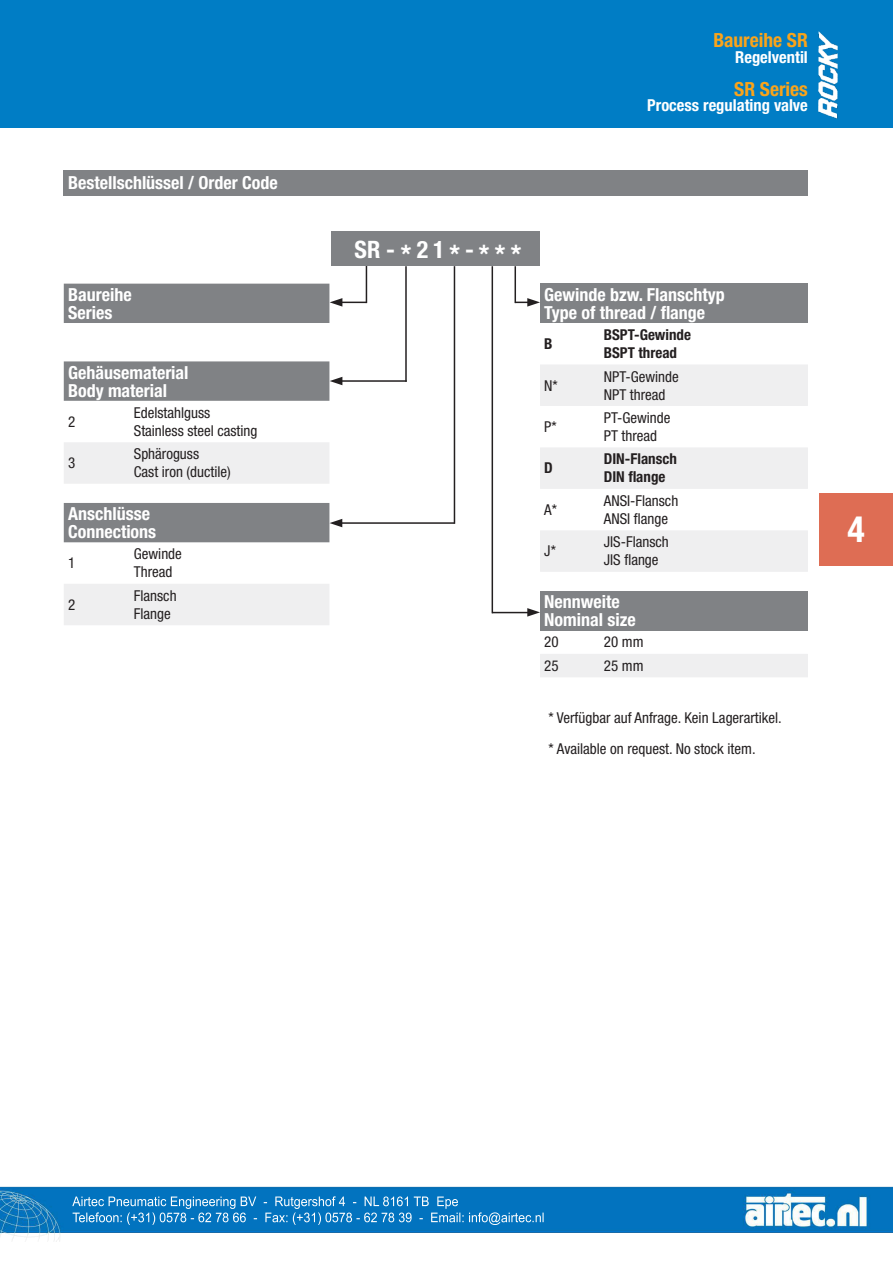
<style>
.page{position:relative;width:893px;height:1263px;background:#fff}
.page>*{position:absolute;margin:0;border:0;box-sizing:border-box;transform-origin:0 0}
.t1{font:700 condensed 36px "Helvetica Neue LT Std";color:#fff}
.t2{font:700 condensed 24px "Helvetica Neue LT Std";color:#fff}
.t3{font:700 condensed 19.5px "Helvetica Neue LT Std";color:#faa41a}
.t4{font:700 condensed 18px/18px "Helvetica Neue LT Std";color:#fff}
.t5{font:700 condensed 16.5px "Helvetica Neue LT Std";color:#fff}
.t6{font:condensed 15px/18px "Helvetica Neue LT Std";color:#231f20}
.t7{font:700 condensed 15px/18px "Helvetica Neue LT Std";color:#231f20}
.s1{font-size:27px}
</style>
<div class="page">
<img style="left:0;top:0;width:893px;height:1241px">
<p class="t4" style="left:68px;top:174px;width:211px">Bestellschlüssel / Order Code</p>
<p class="t4" style="left:68px;top:285px;width:75px">Baureihe <sub>DC<br></sub>Series</p>
<p class="t4" style="left:68px;top:363px;width:122px">Gehäusematerial<br>Body material</p>
<p class="t6" style="left:68px;top:412px;width:9px">2</p>
<p class="t6" style="left:134px;top:403px;width:125px">Edelstahlguss<br>Stainless steel casting</p>
<p class="t6" style="left:68px;top:454px;width:9px">3</p>
<p class="t6" style="left:134px;top:445px;width:98px">Sphäroguss<br>Cast iron (ductile)</p>
<p class="t4" style="left:68px;top:504px;width:90px">Anschlüsse<br>Connections</p>
<p class="t6" style="left:68px;top:554px;width:9px">1</p>
<p class="t6" style="left:134px;top:545px;width:50px">Gewinde<br>Thread</p>
<p class="t6" style="left:68px;top:595px;width:9px">2</p>
<p class="t6" style="left:134px;top:586px;width:44px">Flansch<br>Flange</p>
<h3 class="t3" style="left:713px;top:28px;width:96px">Baureihe SR</h3>
<p class="t5" style="left:735px;top:47px;width:74px">Regelventil</p>
<h3 class="t3" style="left:734px;top:78px;width:75px">SR Series</h3>
<p class="t5" style="left:647px;top:95px;width:162px">Process regulating valve</p>
<h2 class="t2" style="left:355px;top:235px;width:168px">SR - <span class="s1">*</span>21<span class="s1">*</span>-<span class="s1">***</span></h2>
<p class="t4" style="left:544px;top:285px;width:182px">Gewinde bzw. Flanschtyp<br>Type of thread / flange</p>
<p class="t7" style="left:544px;top:335px;width:10px">B</p>
<p class="t7" style="left:604px;top:326px;width:89px">BSPT-Gewinde<br>BSPT thread</p>
<p class="t6" style="left:544px;top:376px;width:15px">N*</p>
<p class="t6" style="left:604px;top:367px;width:76px">NPT-Gewinde<br>NPT thread</p>
<p class="t6" style="left:544px;top:418px;width:14px">P*</p>
<p class="t6" style="left:604px;top:409px;width:68px">PT-Gewinde<br>PT thread</p>
<p class="t7" style="left:544px;top:459px;width:10px">D</p>
<p class="t7" style="left:604px;top:450px;width:75px">DIN-Flansch<br>DIN flange</p>
<p class="t6" style="left:544px;top:500px;width:14px">A*</p>
<p class="t6" style="left:604px;top:491px;width:76px">ANSI-Flansch<br>ANSI flange</p>
<p class="t6" style="left:544px;top:542px;width:13px">J*</p>
<p class="t6" style="left:604px;top:533px;width:66px">JIS-Flansch<br>JIS flange</p>
<p class="t4" style="left:544px;top:592px;width:93px">Nennweite<br>Nominal size</p>
<p class="t6" style="left:544px;top:633px;width:16px">20</p>
<p class="t6" style="left:604px;top:633px;width:41px">20 mm</p>
<p class="t6" style="left:544px;top:656px;width:16px">25</p>
<p class="t6" style="left:604px;top:656px;width:41px">25 mm</p>
<p class="t6" style="left:549px;top:702px;width:235px;line-height:30.8px">* Verfügbar auf Anfrage. Kein Lagerartikel. * Available on request. No stock item.</p>
<h1 class="t1" style="left:847px;top:508px;width:19px">4</h1>
</div>
